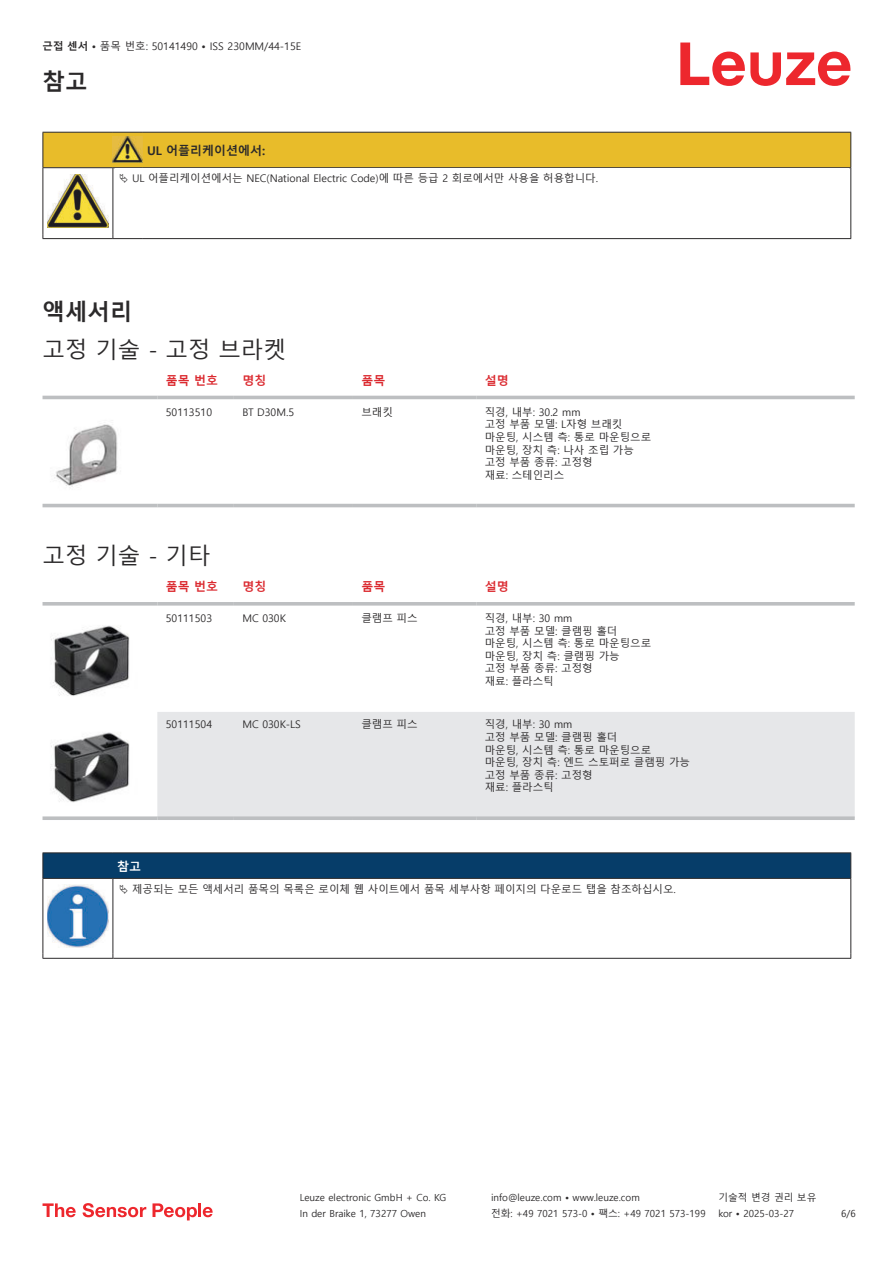
<style>
.page{position:relative;width:893px;height:1263px;background:#fff}
.page>*{position:absolute;margin:0;border:0;box-sizing:border-box;transform-origin:0 0}
.t1{font:22.5px "Malgun Gothic";color:#2b292a}
.t2{font:700 22.5px "Malgun Gothic";color:#2b292a}
.t3{font:700 12px "Malgun Gothic";color:#db2a30}
.t4{font:700 12px "Malgun Gothic";color:#2b292a}
.t5{font:700 12px "Malgun Gothic";color:#fff}
.t6{font:10.5px/12.6px "Malgun Gothic";color:#2b292a}
.t7{font:9.75px "Malgun Gothic";color:#2b292a}
.s1{font-weight:700}
</style>
<div class="page">
<svg style="left:680px;top:43px;width:170px;height:43px"></svg>
<svg style="left:43px;top:395px;width:812px;height:113px"></svg>
<hr style="left:43px;top:396px;width:114px;height:3px;background:#bdbfc1">
<hr style="left:157px;top:396px;width:77px;height:3px;background:#bdbfc1">
<hr style="left:234px;top:396px;width:119px;height:3px;background:#bdbfc1">
<hr style="left:353px;top:396px;width:123px;height:3px;background:#bdbfc1">
<hr style="left:476px;top:396px;width:379px;height:3px;background:#bdbfc1">
<hr style="left:43px;top:504px;width:114px;height:3px;background:#bdbfc1">
<hr style="left:157px;top:504px;width:77px;height:3px;background:#bdbfc1">
<hr style="left:234px;top:504px;width:119px;height:3px;background:#bdbfc1">
<hr style="left:353px;top:504px;width:123px;height:3px;background:#bdbfc1">
<hr style="left:476px;top:504px;width:379px;height:3px;background:#bdbfc1">
<img style="left:43px;top:403px;width:97px;height:98px">
<div style="left:157px;top:712px;width:698px;height:104px;background:#e6e7e9"></div>
<svg style="left:43px;top:602px;width:114px;height:4px"></svg>
<svg style="left:157px;top:602px;width:77px;height:4px"></svg>
<svg style="left:234px;top:602px;width:119px;height:4px"></svg>
<svg style="left:353px;top:602px;width:123px;height:4px"></svg>
<svg style="left:476px;top:602px;width:379px;height:4px;background:#c3c5c7"></svg>
<svg style="left:43px;top:816px;width:114px;height:4px"></svg>
<svg style="left:157px;top:816px;width:77px;height:4px"></svg>
<svg style="left:234px;top:816px;width:119px;height:4px"></svg>
<svg style="left:353px;top:816px;width:123px;height:4px"></svg>
<svg style="left:476px;top:816px;width:379px;height:4px;background:#c1c3c5"></svg>
<img style="left:51px;top:625px;width:79px;height:71px">
<img style="left:51px;top:732px;width:79px;height:71px">
<svg style="left:44px;top:879px;width:806px;height:79px"></svg>
<hr style="left:43px;top:852px;width:70px;height:1px;background:#2b292a">
<hr style="left:43px;top:878px;width:70px;height:1px;background:#2b292a">
<hr style="left:113px;top:852px;width:738px;height:1px;background:#2b292a">
<div style="left:43px;top:853px;width:808px;height:25px;background:#063d69"></div>
<hr style="left:113px;top:878px;width:738px;height:1px;background:#2b292a">
<hr style="left:43px;top:879px;width:1px;height:75px;background:#2b292a">
<hr style="left:113px;top:879px;width:1px;height:75px;background:#2b292a">
<hr style="left:850px;top:879px;width:1px;height:75px;background:#2b292a">
<hr style="left:43px;top:958px;width:70px;height:1px;background:#2b292a">
<hr style="left:113px;top:958px;width:738px;height:1px;background:#2b292a">
<img style="left:47px;top:885px;width:61px;height:62px">
<div style="left:115px;top:879px;width:734px;height:20px;background:#fff"></div>
<svg style="left:43px;top:1203px;width:33px;height:14px"></svg>
<svg style="left:83px;top:1203px;width:63px;height:14px"></svg>
<svg style="left:153px;top:1203px;width:44px;height:17px"></svg>
<hr style="left:198px;top:1203px;width:3px;height:14px;background:#ed272d">
<svg style="left:203px;top:1207px;width:10px;height:10px"></svg>
<div style="left:44px;top:133px;width:806px;height:34px;background:#e8bc2a"></div>
<hr style="left:43px;top:132px;width:70px;height:1px;background:#2b292a">
<hr style="left:43px;top:133px;width:1px;height:34px;background:#2b292a">
<hr style="left:43px;top:167px;width:70px;height:1px;background:#2b292a">
<hr style="left:113px;top:132px;width:30px;height:1px;background:#2b292a">
<hr style="left:113px;top:167px;width:30px;height:1px;background:#2b292a">
<hr style="left:143px;top:132px;width:708px;height:1px;background:#2b292a">
<hr style="left:850px;top:133px;width:1px;height:34px;background:#2b292a">
<hr style="left:143px;top:167px;width:708px;height:1px;background:#2b292a">
<hr style="left:43px;top:168px;width:1px;height:66px;background:#2b292a">
<hr style="left:113px;top:168px;width:1px;height:66px;background:#2b292a">
<hr style="left:850px;top:168px;width:1px;height:66px;background:#2b292a">
<hr style="left:43px;top:238px;width:70px;height:1px;background:#2b292a">
<hr style="left:113px;top:238px;width:30px;height:1px;background:#2b292a">
<hr style="left:143px;top:238px;width:708px;height:1px;background:#2b292a">
<img style="left:113px;top:136px;width:30px;height:27px">
<img style="left:47px;top:174px;width:61px;height:54px">
<p class="t6" style="left:43px;top:40px;width:260px"><span class="s1">근접 센서 •</span> 품목 번호: 50141490 <span class="s1">•</span> ISS 230MM/44-15E</p>
<h1 class="t2" style="left:43px;top:69px;width:46px">참고</h1>
<p class="t4" style="left:147px;top:144px;width:120px">UL 어플리케이션에서:</p>
<p class="t6" style="left:132px;top:173px;width:467px">UL 어플리케이션에서는 NEC(National Electric Code)에 따른 등급 2 회로에서만 사용을 허용합니다.</p>
<h1 class="t2" style="left:43px;top:298px;width:91px">액세서리</h1>
<h1 class="t1" style="left:43px;top:337px;width:245px">고정 기술 - 고정 브라켓</h1>
<p class="t3" style="left:166px;top:373px;width:54px">품목 번호</p>
<p class="t3" style="left:242px;top:373px;width:25px">명칭</p>
<p class="t3" style="left:361px;top:373px;width:25px">품목</p>
<p class="t3" style="left:485px;top:373px;width:25px">설명</p>
<p class="t6" style="left:166px;top:406px;width:48px">50113510</p>
<p class="t6" style="left:242px;top:406px;width:53px">BT D30M.5</p>
<p class="t6" style="left:361px;top:406px;width:33px">브래킷</p>
<p class="t6" style="left:485px;top:406px;width:168px">직경, 내부: 30.2 mm<br>고정 부품 모델: L자형 브래킷 마운팅, 시스템 측: 통로 마운팅으로 마운팅, 장치 측: 나사 조립 가능 고정 부품 종류: 고정형<br>재료: 스테인리스</p>
<h1 class="t1" style="left:43px;top:543px;width:169px">고정 기술 - 기타</h1>
<p class="t3" style="left:166px;top:580px;width:54px">품목 번호</p>
<p class="t3" style="left:242px;top:580px;width:25px">명칭</p>
<p class="t3" style="left:361px;top:580px;width:25px">품목</p>
<p class="t3" style="left:485px;top:580px;width:25px">설명</p>
<p class="t6" style="left:166px;top:612px;width:48px">50111503</p>
<p class="t6" style="left:242px;top:612px;width:45px">MC 030K</p>
<p class="t6" style="left:361px;top:612px;width:58px">클램프 피스</p>
<p class="t6" style="left:485px;top:612px;width:168px">직경, 내부: 30 mm<br>고정 부품 모델: 클램핑 홀더 마운팅, 시스템 측: 통로 마운팅으로 마운팅, 장치 측: 클램핑 가능<br>고정 부품 종류: 고정형<br>재료: 플라스틱</p>
<p class="t6" style="left:166px;top:718px;width:48px">50111504</p>
<p class="t6" style="left:242px;top:718px;width:60px">MC 030K-LS</p>
<p class="t6" style="left:361px;top:718px;width:58px">클램프 피스</p>
<p class="t6" style="left:485px;top:718px;width:207px">직경, 내부: 30 mm<br>고정 부품 모델: 클램핑 홀더<br>마운팅, 시스템 측: 통로 마운팅으로<br>마운팅, 장치 측: 엔드 스토퍼로 클램핑 가능 고정 부품 종류: 고정형<br>재료: 플라스틱</p>
<p class="t5" style="left:117px;top:859px;width:25px">참고</p>
<p class="t6" style="left:132px;top:883px;width:545px">제공되는 모든 액세서리 품목의 목록은 로이체 웹 사이트에서 품목 세부사항 페이지의 다운로드 탭을 참조하십시오.</p>
<p class="t7" style="left:300px;top:1192px;width:148px">Leuze electronic GmbH + Co. KG</p>
<p class="t7" style="left:491px;top:1192px;width:150px">info@leuze.com • www.leuze.com</p>
<p class="t7" style="left:718px;top:1192px;width:100px">기술적 변경 권리 보유</p>
<p class="t7" style="left:300px;top:1208px;width:128px">In der Braike 1, 73277 Owen</p>
<p class="t7" style="left:491px;top:1208px;width:216px">전화: +49 7021 573-0 • 팩스: +49 7021 573-199</p>
<p class="t7" style="left:718px;top:1208px;width:77px">kor • 2025-03-27</p>
<p class="t7" style="left:841px;top:1208px;width:16px">6/6</p>
</div>
